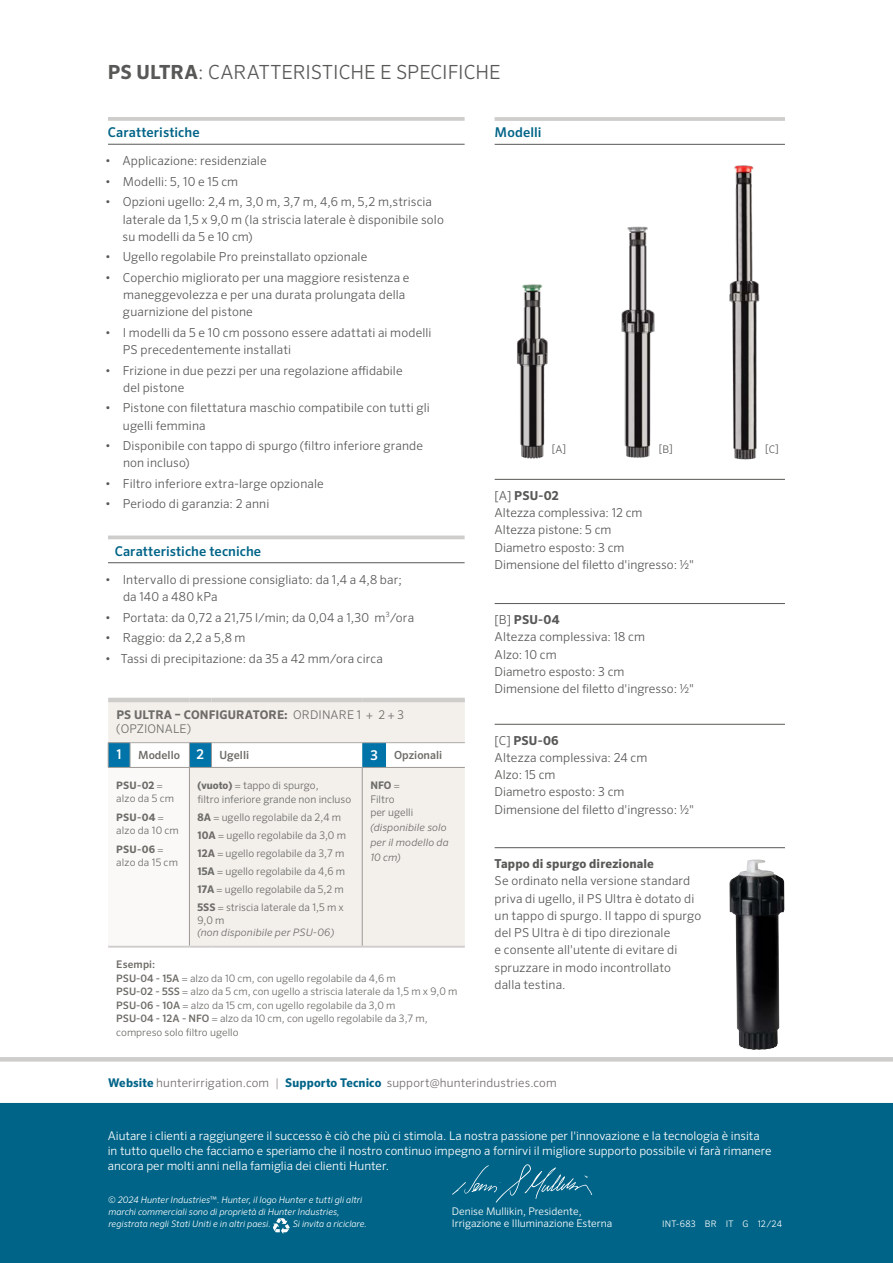
<style>
.page{position:relative;width:893px;height:1263px;background:#fff}
.page>*{position:absolute;margin:0;border:0;box-sizing:border-box;transform-origin:0 0}
.t1{font:300 19.5px "Sero Pro";color:#585956}
.t2{font:500 13.5px "Sero Pro";letter-spacing:.005em;color:#006488}
.t3{font:300 12.3px/17.2px "Sero Pro";letter-spacing:.01em;color:#585956}
.t4{font:700 12.3px "Sero Pro";letter-spacing:.01em;color:#585956}
.t5{font:300 12px/15px "Sero Pro";color:#fff}
.t6{font:300 12px "Sero Pro";letter-spacing:.015em;color:#716f6c}
.t7{font:300 12px/14.4px "Sero Pro";letter-spacing:.01em;color:#6d6c68}
.t8{font:500 11.25px "Sero Pro";color:#6d6c68}
.t9{font:300 10.5px/18.1px "Sero Pro";color:#6d6c68}
.t10{font:300 10.5px/12px "Sero Pro";color:#fff}
.t11{font:300 10.5px "Sero Pro";color:#585956}
.t12{font:500 10.5px "Sero Pro";letter-spacing:.02em;color:#6d6c68}
.t13{font:300 10.35px/13.5px "Sero Pro";color:#6d6c68}
.t14{font:italic 300 10.35px/15px "Sero Pro";letter-spacing:.01em;color:#6d6c68}
.t15{font:italic 300 9px/12px "Sero Pro";color:#fff}
.t16{font:300 9px "Sero Pro";letter-spacing:.02em;color:#fff}
.s1{font-weight:700}
.s2{font-size:13.5px;color:#fff}
.s3{font-size:10.5px}
.s4{font-weight:500}
.s5{font-weight:700;color:#006488}
.s6{color:#9c9896}
.s7{font-style:normal}
</style>
<div class="page">
<hr style="left:0;top:1057px;width:893px;height:4px;background:#cfcdcb">
<div style="left:0;top:1103px;width:893px;height:160px;background:#006488"></div>
<svg style="left:273px;top:1218px;width:17px;height:16px"></svg>
<svg style="left:452px;top:1164px;width:140px;height:39px"></svg>
<hr style="left:108px;top:117px;width:357px;height:4px;background:#cfcdcb">
<hr style="left:108px;top:144px;width:357px;height:1px;background:#585956">
<svg style="left:108px;top:535px;width:357px;height:4px"></svg>
<hr style="left:108px;top:562px;width:357px;height:1px;background:#585956">
<hr style="left:495px;top:117px;width:290px;height:4px;background:#cfcdcb">
<hr style="left:495px;top:144px;width:290px;height:1px;background:#585956">
<hr style="left:495px;top:479px;width:290px;height:1px;background:#585956">
<hr style="left:495px;top:603px;width:290px;height:1px;background:#585956">
<hr style="left:495px;top:724px;width:290px;height:1px;background:#585956">
<img style="left:729px;top:165px;width:31px;height:295px">
<img style="left:621px;top:226px;width:34px;height:232px">
<img style="left:517px;top:284px;width:31px;height:175px">
<hr style="left:495px;top:847px;width:290px;height:1px;background:#585956">
<img style="left:729px;top:859px;width:55px;height:191px">
<div style="left:108px;top:702px;width:357px;height:244px;background:#f3f0ec"></div>
<div style="left:108px;top:767px;width:81px;height:180px;background:#faf9f7"></div>
<hr style="left:108px;top:698px;width:22px;height:4px;background:#cfcdcb">
<hr style="left:130px;top:698px;width:59px;height:4px;background:#cfcdcb">
<hr style="left:189px;top:698px;width:22px;height:4px;background:#cfcdcb">
<hr style="left:211px;top:698px;width:151px;height:4px;background:#cfcdcb">
<hr style="left:362px;top:698px;width:24px;height:4px;background:#cfcdcb">
<hr style="left:386px;top:698px;width:79px;height:4px;background:#cfcdcb">
<hr style="left:386px;top:742px;width:79px;height:1px;background:#aca9a7">
<hr style="left:189px;top:768px;width:1px;height:178px;background:#9c9896">
<hr style="left:108px;top:946px;width:22px;height:2px;background:#cfcdcb">
<hr style="left:130px;top:946px;width:59px;height:2px;background:#cfcdcb">
<hr style="left:189px;top:946px;width:22px;height:2px;background:#cfcdcb">
<hr style="left:211px;top:946px;width:151px;height:2px;background:#cfcdcb">
<hr style="left:362px;top:946px;width:24px;height:2px;background:#cfcdcb">
<hr style="left:386px;top:946px;width:79px;height:2px;background:#cfcdcb">
<hr style="left:386px;top:767px;width:79px;height:1px;background:#9c9896">
<hr style="left:362px;top:768px;width:1px;height:178px;background:#9c9896">
<svg style="left:108px;top:742px;width:278px;height:26px"></svg>
<h1 class="t1" style="left:108px;top:60px;width:394px"><span class="s1">PS ULTRA</span>: CARATTERISTICHE E SPECIFICHE</h1>
<p class="t2" style="left:108px;top:124px;width:93px">Caratteristiche</p>
<p class="t3" style="left:105px;top:152px;width:163px">• Applicazione: residenziale</p>
<p class="t3" style="left:105px;top:173px;width:134px">• Modelli: 5, 10 e 15 cm</p>
<p class="t3" style="left:123px;top:193px;width:323px;text-indent:-17px">• Opzioni ugello: 2,4 m, 3,0 m, 3,7 m, 4,6 m, 5,2 m,striscia laterale da 1,5 x 9,0 m (la striscia laterale è disponibile solo su modelli da 5 e 10 cm)</p>
<p class="t3" style="left:105px;top:248px;width:264px">• Ugello regolabile Pro preinstallato opzionale</p>
<p class="t3" style="left:123px;top:269px;width:288px;text-indent:-18px">• Coperchio migliorato per una maggiore resistenza e maneggevolezza e per una durata prolungata della guarnizione del pistone</p>
<p class="t3" style="left:123px;top:324px;width:310px;text-indent:-18px">• I modelli da 5 e 10 cm possono essere adattati ai modelli<br>PS precedentemente installati</p>
<p class="t3" style="left:123px;top:361px;width:281px;text-indent:-18px">• Frizione in due pezzi per una regolazione affidabile del pistone</p>
<p class="t3" style="left:123px;top:399px;width:308px;text-indent:-18px">• Pistone con filettatura maschio compatibile con tutti gli ugelli femmina</p>
<p class="t3" style="left:123px;top:437px;width:302px;text-indent:-18px">• Disponibile con tappo di spurgo (filtro inferiore grande non incluso)</p>
<p class="t3" style="left:105px;top:475px;width:220px">• Filtro inferiore extra-large opzionale</p>
<p class="t3" style="left:105px;top:495px;width:166px">• Periodo di garanzia: 2 anni</p>
<p class="t2" style="left:115px;top:543px;width:148px">Caratteristiche tecniche</p>
<p class="t3" style="left:123px;top:571px;width:280px;text-indent:-18px">• Intervallo di pressione consigliato: da 1,4 a 4,8 bar; da 140 a 480 kPa</p>
<p class="t3" style="left:105px;top:608px;width:310px">• Portata: da 0,72 a 21,75 l/min; da 0,04 a 1,30 m<sup>3</sup>/ora</p>
<p class="t3" style="left:105px;top:629px;width:142px">• Raggio: da 2,2 a 5,8 m</p>
<p class="t3" style="left:105px;top:649px;width:279px">• Tassi di precipitazione: da 35 a 42 mm/ora circa</p>
<p class="t7" style="left:116px;top:707px;width:289px"><span class="s1">PS ULTRA – CONFIGURATORE:</span> ORDINARE 1 + 2 + 3 (OPZIONALE)</p>
<p class="t8" style="left:117px;top:749px;width:134px"><span class="s2">1</span> Modello <span class="s2">2</span> Ugelli</p>
<p class="t8" style="left:370px;top:749px;width:73px"><span class="s2">3</span> Opzionali</p>
<p class="t13" style="left:116px;top:779px;width:59px;line-height:12.6px"><span class="s1">PSU-02</span> = alzo da 5 cm</p>
<p class="t13" style="left:116px;top:811px;width:64px;line-height:12.6px"><span class="s1">PSU-04</span> = alzo da 10 cm</p>
<p class="t13" style="left:116px;top:843px;width:63px;line-height:12.6px"><span class="s1">PSU-06</span> = alzo da 15 cm</p>
<p class="t9" style="left:198px;top:778px;width:155px;line-height:13.5px"><span class="s1">(vuoto)</span> = tappo di spurgo,<br>filtro inferiore grande non incluso</p>
<p class="t9" style="left:198px;top:808px;width:150px"><span class="s1">8A</span> = ugello regolabile da 2,4 m<br><span class="s1">10A</span> = ugello regolabile da 3,0 m<br><span class="s1">12A</span> = ugello regolabile da 3,7 m<br><span class="s1">15A</span> = ugello regolabile da 4,6 m<br><span class="s1">17A</span> = ugello regolabile da 5,2 m<br><span class="s1">5SS</span> = striscia laterale da 1,5 m x</p>
<p class="t9" style="left:198px;top:911px;width:28px">9,0 m</p>
<p class="t14" style="left:198px;top:925px;width:138px">(non disponibile per PSU-06)</p>
<p class="t9" style="left:370px;top:778px;width:45px;line-height:13.5px"><span class="s1">NFO</span> =<br>Filtro<br>per ugelli</p>
<p class="t14" style="left:370px;top:820px;width:80px">(disponibile solo per il modello da<br>10 cm<span class="s3">)</span></p>
<p class="t12" style="left:116px;top:958px;width:40px">Esempi:</p>
<p class="t13" style="left:116px;top:971px;width:343px"><span class="s4">PSU-04 - 15A</span> = alzo da 10 cm, con ugello regolabile da 4,6 m<br><span class="s4">PSU-02 - 5SS</span> = alzo da 5 cm, con ugello a striscia laterale da <span class="s3">1,5 m x 9,0 m </span><span class="s4">PSU-06 - 10A</span> = alzo da 15 cm, con ugello regolabile da 3,0 m<br><span class="s4">PSU-04 - 12A - NFO</span> = alzo da 10 cm, con ugello regolabile da 3,7 m, compreso solo filtro ugello</p>
<p class="t2" style="left:495px;top:124px;width:48px">Modelli</p>
<p class="t11" style="left:552px;top:442px;width:16px">[A]</p>
<p class="t11" style="left:659px;top:442px;width:16px">[B]</p>
<p class="t11" style="left:765px;top:442px;width:15px">[C]</p>
<p class="t3" style="left:495px;top:487px;width:201px">[A] <span class="s1">PSU-02<br></span>Altezza complessiva: 12 cm<br>Altezza pistone: 5 cm<br>Diametro esposto: 3 cm<br>Dimensione del filetto d'ingresso: ½"</p>
<p class="t3" style="left:495px;top:611px;width:201px">[B] <span class="s1">PSU-04<br></span>Altezza complessiva: 18 cm<br>Alzo: 10 cm<br>Diametro esposto: 3 cm<br>Dimensione del filetto d'ingresso: ½"</p>
<p class="t3" style="left:495px;top:732px;width:201px">[C] <span class="s1">PSU-06<br></span>Altezza complessiva: 24 cm<br>Alzo: 15 cm<br>Diametro esposto: 3 cm<br>Dimensione del filetto d'ingresso: ½"</p>
<p class="t4" style="left:495px;top:856px;width:161px">Tappo di spurgo direzionale</p>
<p class="t3" style="left:495px;top:872px;width:208px">Se ordinato nella versione standard priva di ugello, il PS Ultra è dotato di un tappo di spurgo. Il tappo di spurgo del PS Ultra è di tipo direzionale<br>e consente all'utente di evitare di spruzzare in modo incontrollato<br>dalla testina.</p>
<p class="t6" style="left:108px;top:1076px;width:450px"><span class="s5">Website</span> hunterirrigation.com <span class="s6">|</span> <span class="s5">Supporto Tecnico</span> support@hunterindustries.com</p>
<p class="t5" style="left:108px;top:1128px;width:665px">Aiutare i clienti a raggiungere il successo è ciò che più ci stimola. La nostra passione per l'innovazione e la tecnologia è insita in tutto quello che facciamo e speriamo che il nostro continuo impegno a fornirvi il migliore supporto possibile vi farà rimanere ancora per molti anni nella famiglia dei clienti Hunter.</p>
<p class="t10" style="left:452px;top:1205px;width:162px">Denise Mullikin, Presidente,<br>Irrigazione e Illuminazione Esterna</p>
<p class="t15" style="left:108px;top:1193px;width:256px">© 2024 Hunter Industries<span class="s7">™.</span> Hunter, il logo Hunter e tutti gli altri marchi commerciali sono di proprietà di Hunter Industries, registrata negli Stati Uniti e in altri paesi.</p>
<p class="t16" style="left:662px;top:1218px;width:121px">INT-683 BR IT G 12/24</p>
<p class="t15" style="left:293px;top:1217px;width:76px">Si invita a riciclare.</p>
</div>
